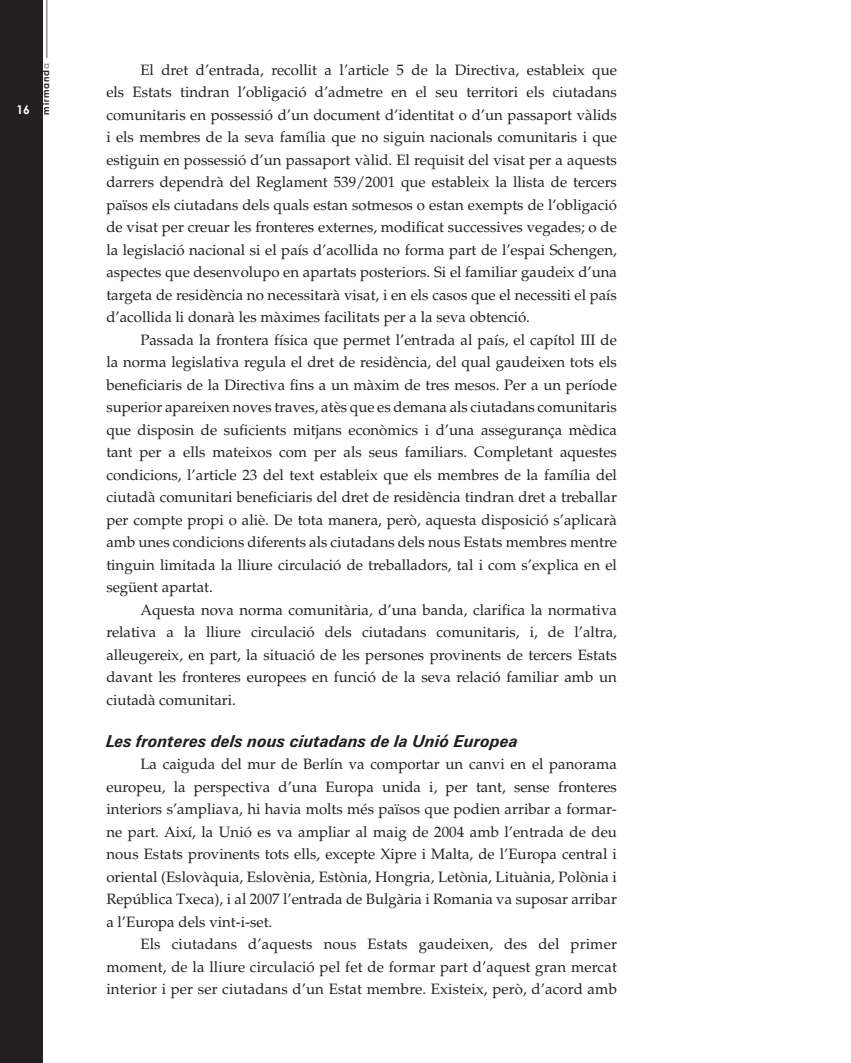
<style>
.page{position:relative;width:851px;height:1063px;background:#fff}
.page>*{position:absolute;margin:0;border:0;box-sizing:border-box;transform-origin:0 0}
.t1{font:italic 700 16.5px "Zurich BT";color:#231f20}
.t2{font:15px/22.5px "Palatino LT Std";color:#231f20;text-align:justify}
.t3{font:700 12px "Century Gothic";color:#fff}
.t4{font:700 9px "Century Gothic";letter-spacing:.105em;color:#231f20}
.s1{color:#939598}
</style>
<div class="page">
<div style="left:0;top:0;width:43px;height:1063px;background:#231f20"></div>
<hr style="left:46px;top:0;width:2px;height:58px;background:#939598">
<p class="t3" style="left:16px;top:103px;width:15px">16</p>
<p class="t4" style="left:40px;top:115px;width:53px;rotate:-90deg">mirmand<span class="s1">a</span></p>
<p class="t2" style="left:106px;top:59px;width:512px;text-indent:34px">El dret d’entrada, recollit a l’article 5 de la Directiva, estableix que els Estats tindran l’obligació d’admetre en el seu territori els ciutadans comunitaris en possessió d’un document d’identitat o d’un passaport vàlids i els membres de la seva família que no siguin nacionals comunitaris i que estiguin en possessió d’un passaport vàlid. El requisit del visat per a aquests darrers dependrà del Reglament 539/2001 que estableix la llista de tercers països els ciutadans dels quals estan sotmesos o estan exempts de l’obligació de visat per creuar les fronteres externes, modificat successives vegades; o de la legislació nacional si el país d’acollida no forma part de l’espai Schengen, aspectes que desenvolupo en apartats posteriors. Si el familiar gaudeix d’una targeta de residència no necessitarà visat, i en els casos que el necessiti el país d’acollida li donarà les màximes facilitats per a la seva obtenció.</p>
<p class="t2" style="left:106px;top:329px;width:512px;text-indent:34px">Passada la frontera física que permet l’entrada al país, el capítol III de la norma legislativa regula el dret de residència, del qual gaudeixen tots els beneficiaris de la Directiva fins a un màxim de tres mesos. Per a un període superior apareixen noves traves, atès que es demana als ciutadans comunitaris que disposin de suficients mitjans econòmics i d’una assegurança mèdica tant per a ells mateixos com per als seus familiars. Completant aquestes condicions, l’article 23 del text estableix que els membres de la família del ciutadà comunitari beneficiaris del dret de residència tindran dret a treballar per compte propi o aliè. De tota manera, però, aquesta disposició s’aplicarà amb unes condicions diferents als ciutadans dels nous Estats membres mentre tinguin limitada la lliure circulació de treballadors, tal i com s’explica en el següent apartat.</p>
<p class="t2" style="left:106px;top:599px;width:512px;text-indent:34px">Aquesta nova norma comunitària, d’una banda, clarifica la normativa relativa a la lliure circulació dels ciutadans comunitaris, i, de l’altra, alleugereix, en part, la situació de les persones provinents de tercers Estats davant les fronteres europees en funció de la seva relació familiar amb un ciutadà comunitari.</p>
<p class="t1" style="left:106px;top:731px;width:413px">Les fronteres dels nous ciutadans de la Unió Europea</p>
<p class="t2" style="left:106px;top:753px;width:512px;text-indent:34px">La caiguda del mur de Berlín va comportar un canvi en el panorama europeu, la perspectiva d’una Europa unida i, per tant, sense fronteres interiors s’ampliava, hi havia molts més països que podien arribar a formar&shy;ne part. Així, la Unió es va ampliar al maig de 2004 amb l’entrada de deu nous Estats provinents tots ells, excepte Xipre i Malta, de l’Europa central i oriental (Eslovàquia, Eslovènia, Estònia, Hongria, Letònia, Lituània, Polònia i República Txeca), i al 2007 l’entrada de Bulgària i Romania va suposar arribar a l’Europa dels vint-i-set.</p>
<p class="t2" style="left:106px;top:933px;width:512px;text-indent:34px">Els ciutadans d’aquests nous Estats gaudeixen, des del primer moment, de la lliure circulació pel fet de formar part d’aquest gran mercat interior i per ser ciutadans d’un Estat membre. Existeix, però, d’acord amb</p>
</div>
